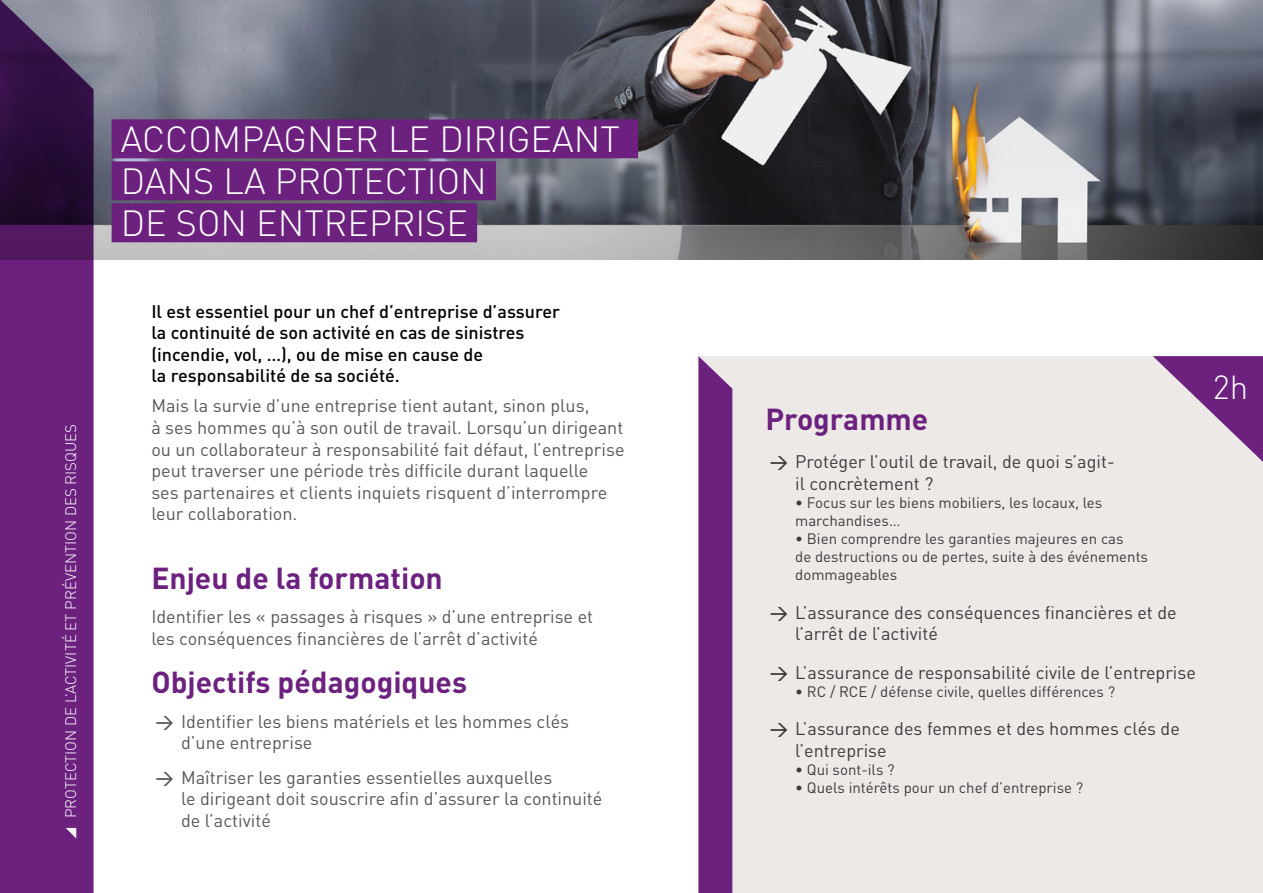
<style>
.page{position:relative;width:1263px;height:893px;background:#fff}
.page>*{position:absolute;margin:0;border:0;box-sizing:border-box;transform-origin:0 0}
.t1{font:300 36px/42px "DIN";color:#fff}
.t2{font:300 33px "DIN";color:#fff}
.t3{font:700 30px "DIN";color:#6c217e}
.t4{font:18px/21.6px "DIN";color:#575756}
.t5{font:18px/21.6px "DIN";color:#3c3c3b}
.t6{font:500 18px/21.6px "DIN";color:#000}
.t7{font:15px/18px "DIN";color:#3c3c3b}
.t8{font:300 15px "DIN";color:#fff}
.s1{font-weight:500}
</style>
<div class="page">
<img style="left:94px;top:0;width:1169px;height:259px">
<svg style="left:0;top:0;width:94px;height:893px;fill:#6c217e"></svg>
<div style="left:112px;top:119px;width:526px;height:39px;background:#6c217e"></div>
<div style="left:112px;top:161px;width:384px;height:39px;background:#6c217e"></div>
<div style="left:112px;top:203px;width:365px;height:39px;background:#6c217e"></div>
<div style="left:698px;top:356px;width:565px;height:537px;background:#ede9e7"></div>
<svg style="left:698px;top:356px;width:34px;height:537px"></svg>
<svg style="left:1153px;top:356px;width:110px;height:106px"></svg>
<svg style="left:66px;top:828px;width:10px;height:11px"></svg>
<p class="t8" style="left:62px;top:818px;width:396px;rotate:-90deg">PROTECTION DE L’ACTIVITÉ ET PRÉVENTION DES RISQUES</p>
<h1 class="t1" style="left:121px;top:118px;width:500px">ACCOMPAGNER LE DIRIGEANT<br>DANS LA PROTECTION<br>DE SON ENTREPRISE</h1>
<p class="t6" style="left:151px;top:300px;width:410px">Il est essentiel pour un chef d’entreprise d’assurer la continuité de son activité en cas de sinistres (incendie, vol, …), ou de mise en cause de<br>la responsabilité de sa société.</p>
<p class="t4" style="left:151px;top:395px;width:475px">Mais la survie d’une entreprise tient autant, sinon plus,<br>à ses hommes qu’à son outil de travail. Lorsqu’un dirigeant ou un collaborateur à responsabilité fait défaut, l’entreprise peut traverser une période très difficile durant laquelle<br>ses partenaires et clients inquiets risquent d’interrompre leur collaboration.</p>
<h3 class="t3" style="left:151px;top:558px;width:293px">Enjeu de la formation</h3>
<p class="t4" style="left:151px;top:605px;width:443px">Identifier les « passages à risques » d’une entreprise et les conséquences financières de l’arrêt d’activité</p>
<h3 class="t3" style="left:151px;top:663px;width:317px">Objectifs pédagogiques</h3>
<p class="t4" style="left:181px;top:710px;width:390px;text-indent:-26px"><span class="s1">&gt;</span> Identifier les biens matériels et les hommes clés d’une entreprise</p>
<p class="t4" style="left:181px;top:766px;width:423px;text-indent:-26px"><span class="s1">&gt;</span> Maîtriser les garanties essentielles auxquelles<br>le dirigeant doit souscrire afin d’assurer la continuité de l’activité</p>
<h3 class="t3" style="left:765px;top:399px;width:164px">Programme</h3>
<p class="t5" style="left:795px;top:451px;width:321px;text-indent:-26px"><span class="s1">&gt;</span> Protéger l’outil de travail, de quoi s’agit&shy;il concrètement ?</p>
<p class="t7" style="left:795px;top:493px;width:309px">• Focus sur les biens mobiliers, les locaux, les marchandises…</p>
<p class="t7" style="left:795px;top:529px;width:354px">• Bien comprendre les garanties majeures en cas<br>de destructions ou de pertes, suite à des événements dommageables</p>
<p class="t5" style="left:795px;top:601px;width:383px;text-indent:-26px"><span class="s1">&gt;</span> L’assurance des conséquences financières et de l’arrêt de l’activité</p>
<p class="t5" style="left:770px;top:661px;width:428px"><span class="s1">&gt;</span> L’assurance de responsabilité civile de l’entreprise</p>
<p class="t7" style="left:795px;top:682px;width:321px">• RC / RCE / défense civile, quelles différences ?</p>
<p class="t5" style="left:795px;top:718px;width:386px;text-indent:-26px"><span class="s1">&gt;</span> L’assurance des femmes et des hommes clés de l’entreprise</p>
<p class="t7" style="left:795px;top:760px;width:101px">• Qui sont-ils ?</p>
<p class="t7" style="left:795px;top:778px;width:289px">• Quels intérêts pour un chef d’entreprise ?</p>
<h2 class="t2" style="left:1213px;top:367px;width:37px">2h</h2>
</div>
